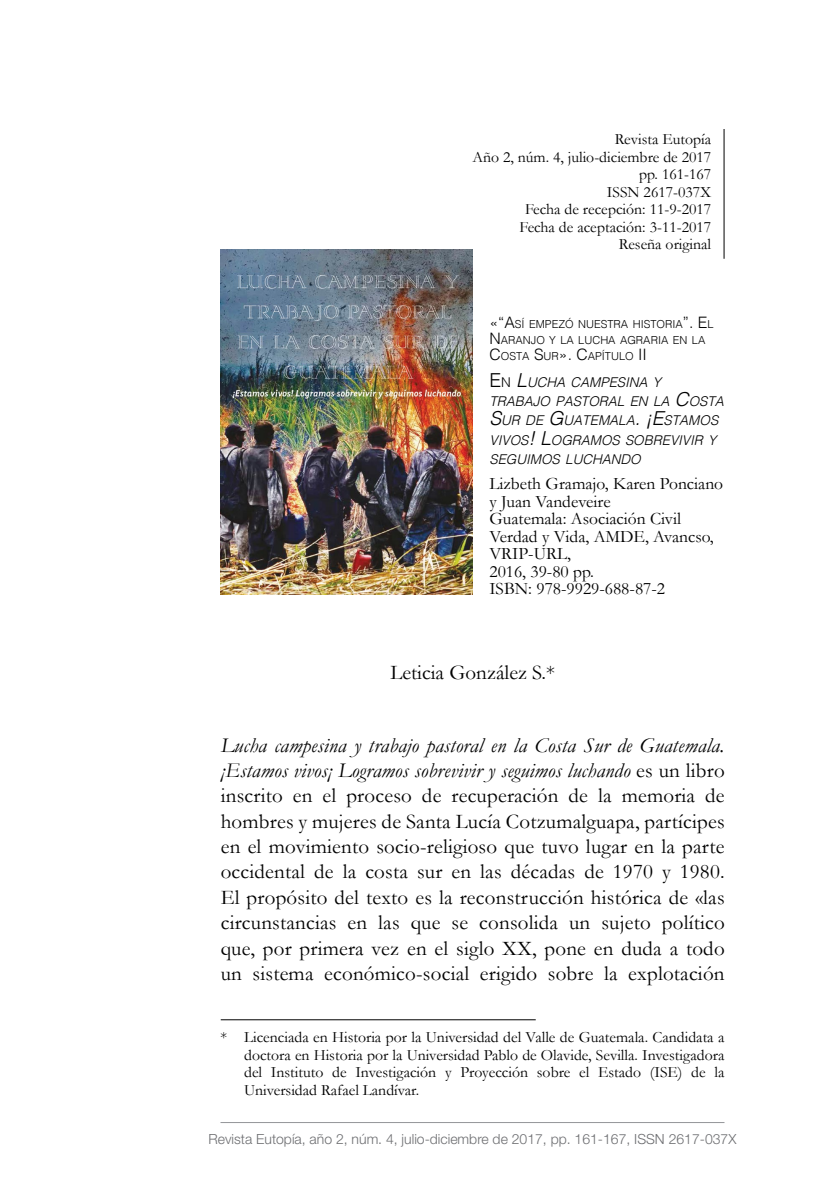
<style>
.page{position:relative;width:819px;height:1197px;background:#fff}
.page>*{position:absolute;margin:0;border:0;box-sizing:border-box;transform-origin:0 0}
.parrafo{font:21px/25.4px "Garamond";letter-spacing:.01em;color:#000;text-align:justify}
.autor{font:21px "Garamond";color:#000}
.descripicón_reseña{font:17.5px/17.5px "Garamond";color:#000}
.pie_de_página{font:15.75px/17.5px "Garamond";color:#000;text-align:justify}
.t1{font:300 14px "Helvetica Neue LT Std";color:#6d6e71}
.titulo_reseña{font:italic 300 13.47px/19.2px "Helvetica";color:#000}
.titulo_reseña-2{font:300 11.03px/15.8px "Helvetica";color:#000}
.s1{font-size:15.75px}
.s2{font-style:normal;font-size:19.25px}
.s3{font-style:normal}
.s4{font-size:19.25px}
.s5{font-style:italic}
</style>
<div class="page">
<hr style="left:220px;top:1122px;width:504px;height:1px;background:#939598">
<hr style="left:724px;top:129px;width:1px;height:130px;background:#000">
<img style="left:221px;top:249px;width:252px;height:345px">
<hr style="left:221px;top:1019px;width:315px;height:1px;background:#000">
<p class="pie_de_página" style="left:615px;top:130px;width:98px">Revista Eutopía</p>
<p class="pie_de_página" style="left:472px;top:148px;width:240px">Año 2, núm. 4, julio-diciembre de 2017</p>
<p class="pie_de_página" style="left:639px;top:165px;width:74px">pp. 161-167</p>
<p class="pie_de_página" style="left:607px;top:183px;width:106px">ISSN 2617-037X</p>
<p class="pie_de_página" style="left:525px;top:200px;width:188px">Fecha de recepción: 11-9-2017</p>
<p class="pie_de_página" style="left:520px;top:218px;width:193px">Fecha de aceptación: 3-11-2017</p>
<p class="pie_de_página" style="left:619px;top:235px;width:94px">Reseña original</p>
<p class="titulo_reseña-2" style="left:489px;top:316px;width:226px"><span class="s1">«“A</span>SÍ EMPEZÓ NUESTRA HISTORIA<span class="s1">”. E</span>L<br><span class="s1">N</span>ARANJO Y LA LUCHA AGRARIA EN LA<br><span class="s1">C</span>OSTA <span class="s1">S</span>UR<span class="s1">». C</span>APÍTULO <span class="s1">II</span></p>
<p class="titulo_reseña" style="left:489px;top:372px;width:236px"><span class="s2">E</span> <span class="s3">N</span> <span class="s4">L</span>UCHA CAMPESINA Y<br>TRABAJO PASTORAL EN LA <span class="s4">C</span>OSTA<br><span class="s4">S</span>UR DE <span class="s4">G</span>UATEMALA<span class="s4">. ¡E</span>STAMOS<br>VIVOS<span class="s4">! L</span>OGRAMOS SOBREVIVIR Y<br>SEGUIMOS LUCHANDO</p>
<p class="descripicón_reseña" style="left:489px;top:475px;width:235px">Lizbeth Gramajo, Karen Ponciano y Juan Vandeveire</p>
<p class="descripicón_reseña" style="left:489px;top:510px;width:226px">Guatemala: Asociación Civil<br>Verdad y Vida, AMDE, Avancso,<br>VRIP-URL,</p>
<p class="descripicón_reseña" style="left:489px;top:562px;width:106px">2016, 39-80 pp.</p>
<p class="descripicón_reseña" style="left:489px;top:580px;width:177px">ISBN: 978-9929-688-87-2</p>
<p class="autor" style="left:390px;top:660px;width:166px">Leticia González S.*</p>
<p class="parrafo" style="left:221px;top:732px;width:506px"><span class="s5">Lucha campesina y trabajo pastoral en la Costa Sur de Guatemala. ¡Estamos vivos¡ Logramos sobrevivir y seguimos luchando</span> es un libro inscrito en el proceso de recuperación de la memoria de hombres y mujeres de Santa Lucía Cotzumalguapa, partícipes en el movimiento socio-religioso que tuvo lugar en la parte occidental de la costa sur en las décadas de 1970 y 1980.<br>El propósito del texto es la reconstrucción histórica de «las circunstancias en las que se consolida un sujeto político que, por primera vez en el siglo XX, pone en duda a todo un sistema económico-social erigido sobre la explotación</p>
<p class="pie_de_página" style="left:244px;top:1028px;width:482px;text-indent:-24px">* Licenciada en Historia por la Universidad del Valle de Guatemala. Candidata a doctora en Historia por la Universidad Pablo de Olavide, Sevilla. Investigadora del Instituto de Investigación y Proyección sobre el Estado (ISE) de la Universidad Rafael Landívar.</p>
<p class="t1" style="left:209px;top:1130px;width:529px">Revista Eutopía, año 2, núm. 4, julio-diciembre de 2017, pp. 161-167, ISSN 2617-037X</p>
</div>
